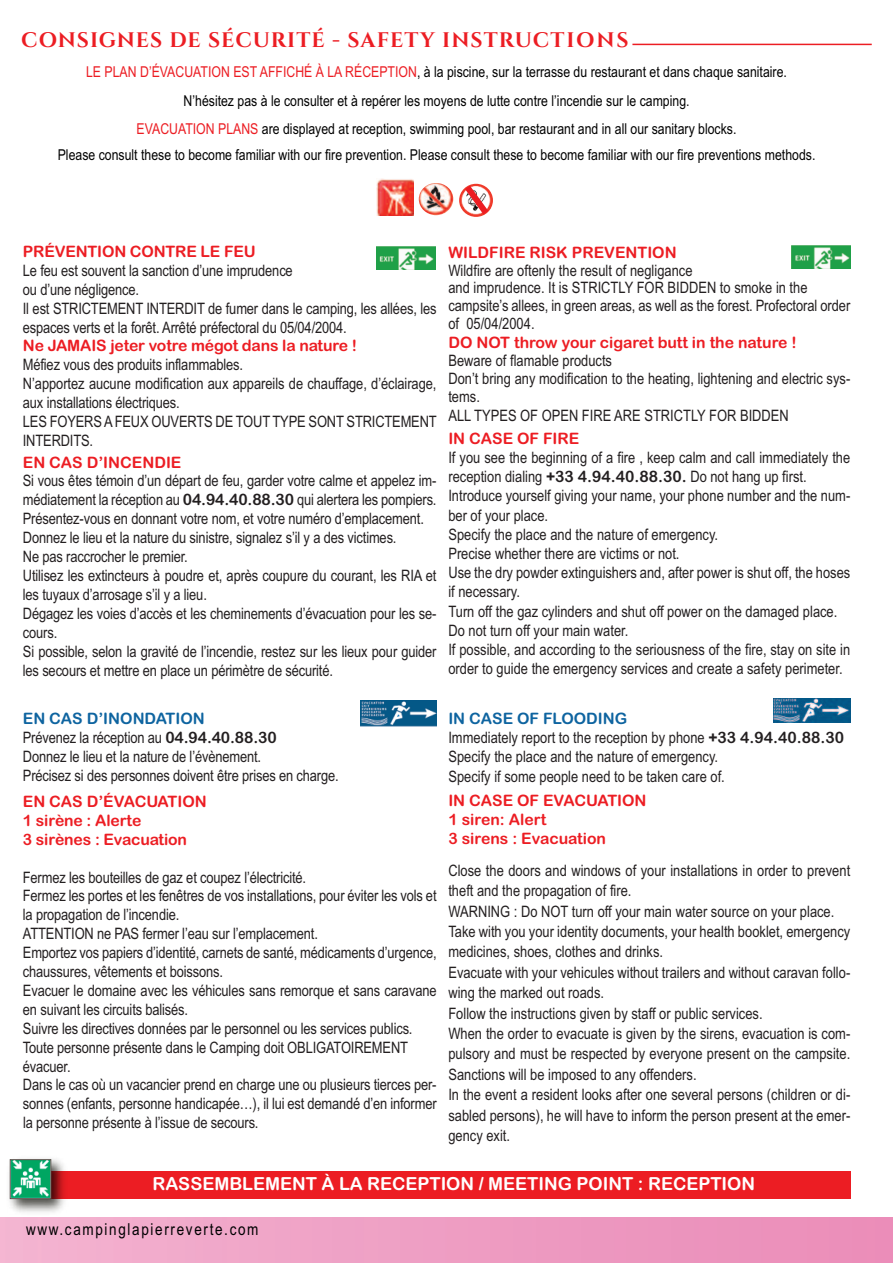
<style>
.page{position:relative;width:893px;height:1263px;background:#fff}
.page>*{position:absolute;margin:0;border:0;box-sizing:border-box;transform-origin:0 0}
.t1{font:700 21px "Cinzel";letter-spacing:.05em;color:#ec1d23}
.t2{font:18px "Arial Rounded MT Bold";color:#fff}
.t3{font:16.5px "Arial Narrow";letter-spacing:.1em;color:#000001}
.t4{font:15.75px/18.9px "Arial Narrow";letter-spacing:-.005em;color:#231f20}
.t5{font:15.75px/18.9px "Arial Rounded MT Bold";color:#ec1d23}
.t6{font:15.75px "Arial Rounded MT Bold";color:#0e64a0}
.t7{font:15px/28.2px "Arial Narrow";color:#000001;text-align:center}
.s1{color:#ec1d23}
.s2{font-family:"Arial Rounded MT Bold"}
</style>
<div class="page">
<hr style="left:632px;top:44px;width:240px;height:1px;background:#ec1d23">
<img style="left:792px;top:246px;width:58px;height:23px">
<img style="left:360px;top:701px;width:77px;height:26px">
<div style="left:44px;top:1171px;width:806px;height:28px;background:#ec1d23"></div>
<img style="left:419px;top:183px;width:34px;height:32px;border-radius:50%">
<img style="left:376px;top:178px;width:38px;height:37px">
<svg style="left:459px;top:183px;width:34px;height:34px"></svg>
<img style="left:3px;top:1158px;width:67px;height:60px">
<img style="left:12px;top:1161px;width:37px;height:36px">
<div style="left:10px;top:1159px;width:41px;height:40px;border:1px solid #5a514b"></div>
<img style="left:376px;top:246px;width:59px;height:23px">
<img style="left:773px;top:698px;width:77px;height:24px">
<h1 class="t1" style="left:21px;top:28px;width:609px">CONSIGNES DE SÉCURITÉ - SAFETY INSTRUCTIONS</h1>
<p class="t7" style="left:86px;top:58px;width:702px"><span class="s1">LE PLAN D’ÉVACUATION EST AFFICHÉ À LA RÉCEPTION</span>, à la piscine, sur la terrasse du restaurant et dans chaque sanitaire.<br>N’hésitez pas à le consulter et à repérer les moyens de lutte contre l’incendie sur le camping.<br><span class="s1">EVACUATION PLANS</span> are displayed at reception, swimming pool, bar restaurant and in all our sanitary blocks.</p>
<p class="t7" style="left:58px;top:141px;width:759px">Please consult these to become familiar with our fire prevention. Please consult these to become familiar with our fire preventions methods.</p>
<p class="t5" style="left:23px;top:242px;width:234px">PRÉVENTION CONTRE LE FEU</p>
<p class="t4" style="left:23px;top:261px;width:415px">Le feu est souvent la sanction d’une imprudence<br>ou d’une négligence.<br>Il est STRICTEMENT INTERDIT de fumer dans le camping, les allées, les espaces verts et la forêt. Arrêté préfectoral du 05/04/2004.</p>
<p class="t5" style="left:23px;top:337px;width:336px">NE JAMAIS JETER VOTRE MÉGOT DANS LA NATURE !</p>
<p class="t4" style="left:23px;top:355px;width:415px">Méfiez vous des produits inflammables.<br>N’apportez aucune modification aux appareils de chauffage, d’éclairage, aux installations électriques.<br>LES FOYERSAFEUX OUVERTS DE TOUT TYPE SONT STRICTEMENT INTERDITS.</p>
<p class="t5" style="left:23px;top:453px;width:160px">EN CAS D’INCENDIE</p>
<p class="t4" style="left:23px;top:472px;width:415px">Si vous êtes témoin d’un départ de feu, garder votre calme et appelez im&shy;médiatement la réception au <span class="s2">04.94.40.88.30</span> qui alertera les pompiers.<br>Présentez-vous en donnant votre nom, et votre numéro d’emplacement.<br>Donnez le lieu et la nature du sinistre, signalez s’il y a des victimes.<br>Ne pas raccrocher le premier.<br>Utilisez les extincteurs à poudre et, après coupure du courant, les RIA et les tuyaux d’arrosage s’il y a lieu.<br>Dégagez les voies d’accès et les cheminements d’évacuation pour les se&shy;cours.<br>Si possible, selon la gravité de l’incendie, restez sur les lieux pour guider les secours et mettre en place un périmètre de sécurité.</p>
<p class="t6" style="left:23px;top:709px;width:183px">EN CAS D’INONDATION</p>
<p class="t4" style="left:23px;top:728px;width:317px">Prévenez la réception au <span class="s2">04.94.40.88.30<br></span>Donnez le lieu et la nature de l’évènement.<br>Précisez si des personnes doivent être prises en charge.</p>
<p class="t5" style="left:23px;top:792px;width:185px">EN CAS D’ÉVACUATION<br>1 SIRÈNE : ALERTE<br>3 SIRÈNES : EVACUATION</p>
<p class="t4" style="left:23px;top:868px;width:415px">Fermez les bouteilles de gaz et coupez l’électricité.<br>Fermez les portes et les fenêtres de vos installations, pour éviter les vols et la propagation de l’incendie.<br>ATTENTION ne PAS fermer l’eau sur l’emplacement.<br>Emportez vos papiers d’identité, carnets de santé, médicaments d’urgence, chaussures, vêtements et boissons.<br>Evacuer le domaine avec les véhicules sans remorque et sans caravane en suivant les circuits balisés.<br>Suivre les directives données par le personnel ou les services publics.<br>Toute personne présente dans le Camping doit OBLIGATOIREMENT évacuer.<br>Dans le cas où un vacancier prend en charge une ou plusieurs tierces per&shy;sonnes (enfants, personne handicapée…), il lui est demandé d’en informer la personne présente à l’issue de secours.</p>
<p class="t5" style="left:448px;top:243px;width:230px">WILDFIRE RISK PREVENTION</p>
<p class="t4" style="left:448px;top:261px;width:403px;line-height:17.7px">Wildfire are oftenly the result of negligance<br>and imprudence. It is STRICTLY FOR BIDDEN to smoke in the campsite’s allees, in green areas, as well as the forest. Profectoral order of 05/04/2004.</p>
<p class="t5" style="left:448px;top:333px;width:350px">DO NOT THROW YOUR CIGARET BUTT IN THE NATURE !</p>
<p class="t4" style="left:448px;top:352px;width:403px;line-height:17.7px">Beware of flamable products<br>Don’t bring any modification to the heating, lightening and electric sys&shy;tems.</p>
<p class="t4" style="left:448px;top:406px;width:342px">ALL TYPES OF OPEN FIRE ARE STRICTLY FOR BIDDEN</p>
<p class="t5" style="left:448px;top:429px;width:132px">IN CASE OF FIRE</p>
<p class="t4" style="left:448px;top:448px;width:403px">If you see the beginning of a fire , keep calm and call immediately the reception dialing <span class="s2">+33 4.94.40.88.30.</span> Do not hang up first.<br>Introduce yourself giving your name, your phone number and the num&shy;ber of your place.<br>Specify the place and the nature of emergency.<br>Precise whether there are victims or not.<br>Use the dry powder extinguishers and, after power is shut off, the hoses if necessary.<br>Turn off the gaz cylinders and shut off power on the damaged place.<br>Do not turn off your main water.<br>If possible, and according to the seriousness of the fire, stay on site in order to guide the emergency services and create a safety perimeter.</p>
<p class="t6" style="left:448px;top:709px;width:180px">IN CASE OF FLOODING</p>
<p class="t4" style="left:448px;top:728px;width:397px">Immediately report to the reception by phone <span class="s2">+33 4.94.40.88.30<br></span>Specify the place and the nature of emergency.<br>Specify if some people need to be taken care of.</p>
<p class="t5" style="left:448px;top:791px;width:200px">IN CASE OF EVACUATION<br>1 SIREN: ALERT<br>3 SIRENS : EVACUATION</p>
<p class="t4" style="left:448px;top:860px;width:403px;line-height:20.4px">Close the doors and windows of your installations in order to prevent theft and the propagation of fire.<br>WARNING : Do NOT turn off your main water source on your place.<br>Take with you your identity documents, your health booklet, emergency medicines, shoes, clothes and drinks.<br>Evacuate with your vehicules without trailers and without caravan follo&shy;wing the marked out roads.<br>Follow the instructions given by staff or public services.<br>When the order to evacuate is given by the sirens, evacuation is com&shy;pulsory and must be respected by everyone present on the campsite.<br>Sanctions will be imposed to any offenders.<br>In the event a resident looks after one several persons (children or di&shy;sabled persons), he will have to inform the person present at the emer&shy;gency exit.</p>
<p class="t2" style="left:152px;top:1173px;width:604px">RASSEMBLEMENT À LA RECEPTION / MEETING POINT : RECEPTION</p>
<p class="t3" style="left:26px;top:1220px;width:234px">www.campinglapierreverte.com</p>
</div>
